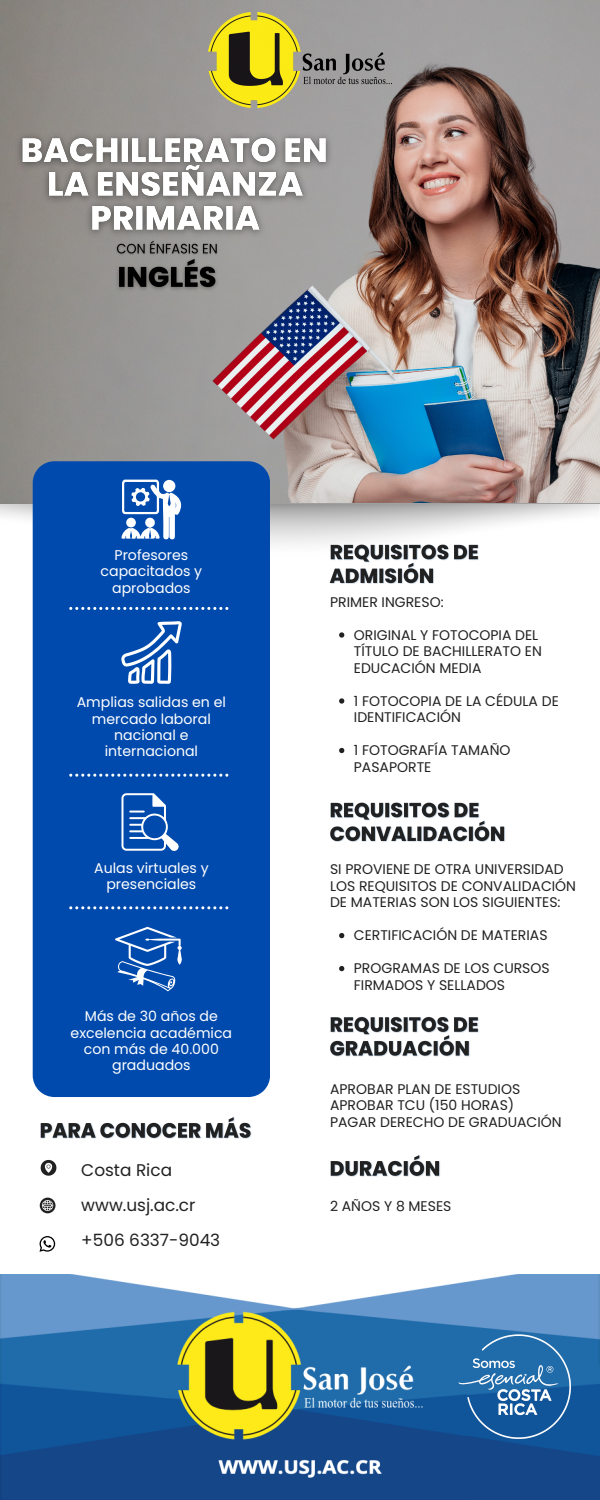
<style>
.page{position:relative;width:600px;height:1500px;background:#fff}
.page>*{position:absolute;margin:0;border:0;box-sizing:border-box;transform-origin:0 0}
.t1{font:16.9px "Poppins";color:#212121}
.t2{font:14.1px/16.4px "Poppins";color:#fff;text-align:center}
.t3{font:14px/16.5px "Poppins";color:#212121}
</style>
<div class="page">
<img style="left:0;top:0;width:600px;height:557px">
<img style="left:199px;top:29px;width:401px;height:474px">
<div style="left:33px;top:461px;width:237px;height:636px;background:#004aad"></div>
<svg style="left:69px;top:607px;width:159px;height:3px"></svg>
<svg style="left:69px;top:774px;width:159px;height:3px"></svg>
<svg style="left:121px;top:480px;width:61px;height:60px"></svg>
<svg style="left:121px;top:621px;width:61px;height:63px"></svg>
<svg style="left:122px;top:793px;width:59px;height:61px"></svg>
<svg style="left:69px;top:906px;width:159px;height:3px"></svg>
<svg style="left:115px;top:927px;width:67px;height:64px"></svg>
<img style="left:0;top:1274px;width:600px;height:226px">
<img style="left:467px;top:1365px;width:133px;height:135px">
<img style="left:453px;top:1326px;width:123px;height:120px">
<svg style="left:41px;top:1160px;width:15px;height:16px"></svg>
<svg style="left:40px;top:1198px;width:16px;height:15px"></svg>
<svg style="left:40px;top:1236px;width:15px;height:16px"></svg>
<img style="left:111px;top:254px;width:112px;height:52px">
<img style="left:112px;top:254px;width:110px;height:10px">
<img style="left:9px;top:116px;width:337px;height:138px">
<img style="left:329px;top:537px;width:152px;height:47px">
<img style="left:330px;top:802px;width:175px;height:40px">
<svg style="left:339px;top:632px;width:5px;height:6px"></svg>
<svg style="left:339px;top:698px;width:5px;height:6px"></svg>
<svg style="left:339px;top:748px;width:5px;height:5px"></svg>
<svg style="left:339px;top:933px;width:5px;height:5px"></svg>
<svg style="left:339px;top:966px;width:5px;height:5px"></svg>
<img style="left:330px;top:1016px;width:149px;height:41px">
<img style="left:330px;top:1155px;width:110px;height:22px">
<img style="left:40px;top:1117px;width:212px;height:22px">
<img style="left:208px;top:13px;width:183px;height:94px">
<p class="t2" style="left:101px;top:547px;width:103px">Profesores capacitados y aprobados</p>
<p class="t2" style="left:77px;top:694px;width:151px">Amplias salidas en el mercado laboral nacional e internacional</p>
<p class="t2" style="left:94px;top:860px;width:116px">Aulas virtuales y presenciales</p>
<p class="t2" style="left:71px;top:1008px;width:163px">Más de 30 años de excelencia académica con más de 40.000 graduados</p>
<p class="t1" style="left:81px;top:1158px;width:92px">Costa Rica</p>
<p class="t1" style="left:81px;top:1193px;width:116px">www.usj.ac.cr</p>
<p class="t1" style="left:81px;top:1229px;width:140px">+506 6337-9043</p>
<p class="t3" style="left:330px;top:594px;width:115px">PRIMER INGRESO:</p>
<p class="t3" style="left:354px;top:627px;width:190px">ORIGINAL Y FOTOCOPIA DEL<br>TÍTULO DE BACHILLERATO EN<br>EDUCACIÓN MEDIA</p>
<p class="t3" style="left:354px;top:693px;width:206px">1 FOTOCOPIA DE LA CÉDULA DE<br>IDENTIFICACIÓN</p>
<p class="t3" style="left:354px;top:742px;width:158px">1 FOTOGRAFÍA TAMAÑO<br>PASAPORTE</p>
<p class="t3" style="left:330px;top:861px;width:247px">SI PROVIENE DE OTRA UNIVERSIDAD<br>LOS REQUISITOS DE CONVALIDACIÓN<br>DE MATERIAS SON LOS SIGUIENTES:</p>
<p class="t3" style="left:354px;top:927px;width:195px">CERTIFICACIÓN DE MATERIAS</p>
<p class="t3" style="left:354px;top:960px;width:197px">PROGRAMAS DE LOS CURSOS<br>FIRMADOS Y SELLADOS</p>
<p class="t3" style="left:330px;top:1080px;width:192px">APROBAR PLAN DE ESTUDIOS</p>
<p class="t3" style="left:330px;top:1097px;width:186px">APROBAR TCU (150 HORAS)</p>
<p class="t3" style="left:330px;top:1113px;width:233px">PAGAR DERECHO DE GRADUACIÓN</p>
<p class="t3" style="left:330px;top:1198px;width:123px">2 AÑOS Y 8 MESES</p>
</div>
